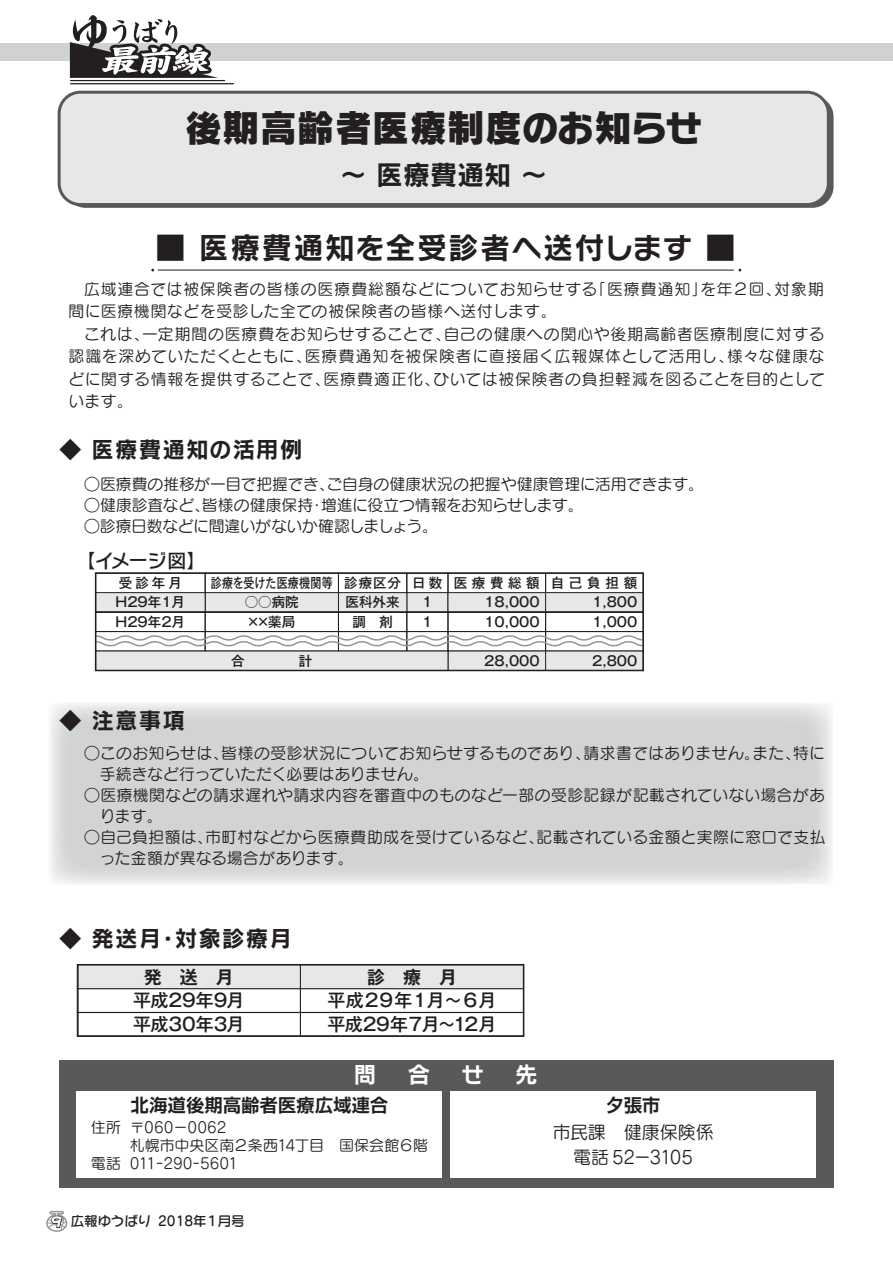
<style>
.page{position:relative;width:893px;height:1263px;background:#fff}
.page>*{position:absolute;margin:0;border:0;box-sizing:border-box;transform-origin:0 0}
.t1{font:37.5px "Rodin NTLG Pro EB 90 msp RKSJ H";color:#231f20}
.t2{font:30px "Rodin NTLG Pro B 90 msp RKSJ H";letter-spacing:.05em;color:#231f20}
.t3{font:27px "Rodin NTLG Pro B 90 msp RKSJ H";color:#231f20}
.t4{font:22.5px "Rodin NTLG Pro B 90 msp RKSJ H";letter-spacing:.05em;color:#231f20}
.t5{font:22.5px "Rodin NTLG Pro B 90 msp RKSJ H";color:#fff}
.t6{font:19.5px "Rodin NTLG Pro DB 90 msp RKSJ H";letter-spacing:-.06em;color:#231f20}
.t7{font:18px/23.7px "Gothic MB101 Pro Medium 90 msp RKSJ H";letter-spacing:-.01em;color:#231f20}
.t8{font:18px/25.5px "Seurat Pro M 90 msp RKSJ H";letter-spacing:-.015em;color:#231f20;text-align:center}
.t9{font:18px "Shin Go Pro De Bold 90 msp RKSJ H";letter-spacing:.02em;color:#231f20}
.t10{font:18px "Gothic MB101 Pro De Bold 90 msp RKSJ H";color:#231f20}
.t11{font:15.75px/22.5px "Seurat Pro M 90 msp RKSJ H";letter-spacing:.025em;color:#231f20}
.t12{font:15.75px/22.5px "Seurat Pro M 90 msp RKSJ H";letter-spacing:.05em;color:#231f20}
.t13{font:15.75px "Seurat Pro M 90 msp RKSJ H";letter-spacing:-.005em;color:#231f20}
.t14{font:15.75px "Seurat Pro M 90 msp RKSJ H";letter-spacing:-.02em;color:#231f20}
.t15{font:15px "Seurat Pro M 90 msp RKSJ H";letter-spacing:-.01em;color:#231f20}
.t16{font:13.5px/19.5px "Gothic MB101 Pro Medium 90 msp RKSJ H";color:#231f20}
.t17{font:13.5px "Seurat Capie Pro DB 90 msp RKSJ H";color:#231f20}
.t18{font:13.5px/19.5px "Gothic MB101 Pro Medium 90 msp RKSJ H";letter-spacing:.035em;color:#231f20;text-align:center}
.t19{font:13.5px "Gothic MB101 Pro Medium 90 msp RKSJ H";letter-spacing:.025em;color:#231f20;scale:.81 1}
.s1{font-family:"Pop Happiness Std EB 90 msp RKSJ H";font-size:15px;color:#fff}
</style>
<div class="page">
<svg style="left:80px;top:967px;width:441px;height:67px"></svg>
<div style="left:300px;top:965px;width:223px;height:24px;background:#e6e7e8"></div>
<div style="left:300px;top:964px;width:224px;height:25px;border:1px solid #231f20"></div>
<div style="left:77px;top:964px;width:447px;height:73px;border:2px solid #231f20"></div>
<div style="left:59px;top:1060px;width:774px;height:128px;background:#58595b"></div>
<div style="left:77px;top:1092px;width:365px;height:86px;background:#fff"></div>
<div style="left:451px;top:1092px;width:365px;height:86px;background:#fff"></div>
<svg style="left:94px;top:573px;width:547px;height:98px"></svg>
<div style="left:95px;top:572px;width:549px;height:99px;border:2px solid #231f20"></div>
<hr style="left:158px;top:270px;width:576px;height:1px;background:#231f20">
<div style="left:64px;top:95px;width:769px;height:113px;background:#58595b;border-radius:21px"></div>
<div style="left:59px;top:92px;width:769px;height:113px;background:#e6e7e8;border-radius:21px"></div>
<div style="left:58px;top:91px;width:772px;height:115px;border:3px solid #58595b;border-radius:21px"></div>
<div style="left:0;top:44px;width:892px;height:17px;background:#cfd1d3"></div>
<svg style="left:70px;top:15px;width:148px;height:82px"></svg>
<hr style="left:71px;top:80px;width:154px;height:1px;background:#231f20">
<hr style="left:71px;top:83px;width:162px;height:1px;background:#231f20">
<svg style="left:46px;top:1211px;width:21px;height:21px"></svg>
<h1 class="t1" style="left:185px;top:114px;width:519px">後期高齢者医療制度のお知らせ</h1>
<h3 class="t3" style="left:340px;top:165px;width:209px">～ 医療費通知 ～</h3>
<h2 class="t2" style="left:156px;top:237px;width:581px">■ 医療費通知を全受診者へ送付します ■</h2>
<p class="t12" style="left:68px;top:280px;width:757px;text-indent:16px">広域連合では被保険者の皆様の医療費総額などについてお知らせする「医療費通知」を年２回、対象期間に医療機関などを受診した全ての被保険者の皆様へ送付します。</p>
<p class="t11" style="left:68px;top:325px;width:758px;text-align:justify;text-indent:16px">これは、一定期間の医療費をお知らせすることで、自己の健康への関心や後期高齢者医療制度に対する認識を深めていただくとともに、医療費通知を被保険者に直接届く広報媒体として活用し、様々な健康などに関する情報を提供することで、医療費適正化、ひいては被保険者の負担軽減を図ることを目的としています。</p>
<h3 class="t4" style="left:59px;top:441px;width:245px">◆ 医療費通知の活用例</h3>
<p class="t13" style="left:84px;top:478px;width:621px">○医療費の推移が一目で把握でき、ご自身の健康状況の把握や健康管理に活用できます。</p>
<p class="t13" style="left:84px;top:499px;width:501px">○健康診査など、皆様の健康保持・増進に役立つ情報をお知らせします。</p>
<p class="t14" style="left:84px;top:520px;width:355px">○診療日数などに間違いがないか確認しましょう。</p>
<p class="t6" style="left:76px;top:553px;width:131px">【イメージ図】</p>
<p class="t19" style="left:211px;top:578px;width:152px">診療を受けた医療機関等</p>
<p class="t16" style="left:245px;top:594px;width:56px">○○病院××薬局</p>
<p class="t16" style="left:116px;top:575px;width:71px">受診年月<br>H29年１月<br>H29年２月</p>
<p class="t16" style="left:484px;top:575px;width:57px;text-align:justify;text-indent:-31px">医療費総額18,000<br>10,000</p>
<p class="t16" style="left:484px;top:653px;width:57px">28,000</p>
<p class="t18" style="left:344px;top:575px;width:58px">診療区分医科外来調　剤</p>
<p class="t16" style="left:412px;top:575px;width:32px;text-align:center">日数<br>１<br>１</p>
<p class="t16" style="left:592px;top:575px;width:47px;text-align:justify;text-indent:-41px">自己負担額1,800<br>1,000</p>
<p class="t16" style="left:592px;top:653px;width:47px">2,800</p>
<h3 class="t4" style="left:59px;top:712px;width:127px">◆ 注意事項</h3>
<p class="t11" style="left:100px;top:744px;width:726px;line-height:21px;text-indent:-16px">○このお知らせは、皆様の受診状況についてお知らせするものであり、請求書ではありません。また、特に手続きなど行っていただく必要はありません。</p>
<p class="t11" style="left:100px;top:786px;width:727px;line-height:21px;text-indent:-16px">○医療機関などの請求遅れや請求内容を審査中のものなど一部の受診記録が記載されていない場合があります。</p>
<p class="t11" style="left:100px;top:828px;width:727px;line-height:21px;text-indent:-16px">○自己負担額は、市町村などから医療費助成を受けているなど、記載されている金額と実際に窓口で支払った金額が異なる場合があります。</p>
<h3 class="t4" style="left:59px;top:930px;width:234px">◆ 発送月・対象診療月</h3>
<p class="t10" style="left:144px;top:970px;width:92px">発　送　月</p>
<p class="t10" style="left:367px;top:970px;width:92px">診　療　月</p>
<p class="t7" style="left:133px;top:991px;width:113px">平成29年9月平成30年3月</p>
<p class="t7" style="left:327px;top:991px;width:171px">平成29年１月～６月平成29年７月～12月</p>
<h3 class="t5" style="left:354px;top:1066px;width:186px">問　合　せ　先</h3>
<p class="t9" style="left:131px;top:1098px;width:259px">北海道後期高齢者医療広域連合</p>
<p class="t9" style="left:606px;top:1098px;width:56px">夕張市</p>
<p class="t15" style="left:91px;top:1122px;width:137px">住所 〒060－0062</p>
<p class="t15" style="left:130px;top:1140px;width:299px">札幌市中央区南２条西14丁目　国保会館６階</p>
<p class="t15" style="left:91px;top:1158px;width:148px">電話 011‐290‐5601</p>
<p class="t17" style="left:49px;top:1216px;width:197px"><span class="s1">９</span>広報ゆうばり 2018年１月号</p>
<p class="t8" style="left:553px;top:1122px;width:162px">市民課　健康保険係電話 52－3105</p>
</div>
